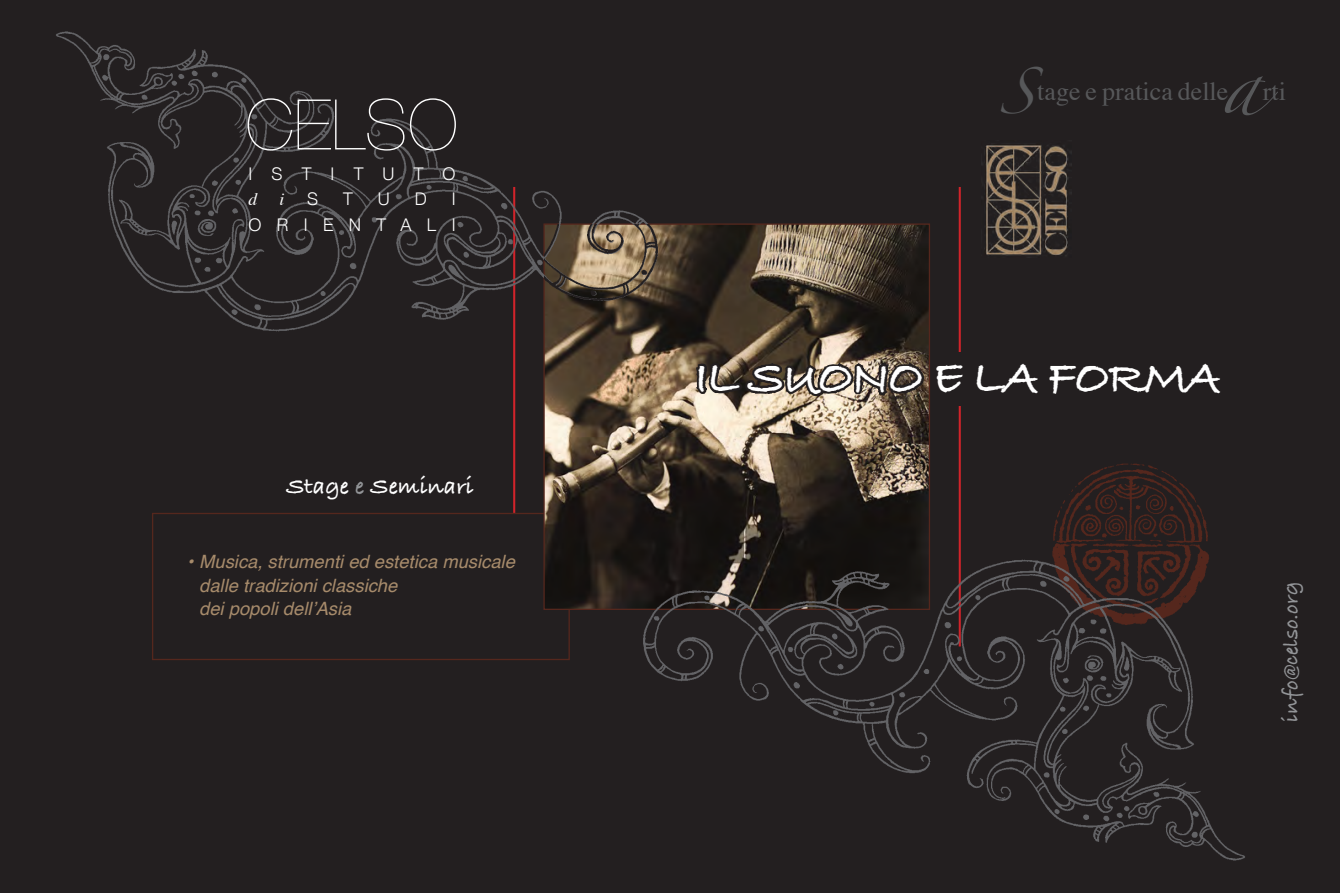
<style>
.page{position:relative;width:1340px;height:893px;background:#fff}
.page>*{position:absolute;margin:0;border:0;box-sizing:border-box;transform-origin:0 0}
.t1{font:200 69.83px "Helvetica Neue";color:#fff}
.t2{font:57.75px "Zapfino";color:#57585a}
.t3{font:700 48.65px "Bradley Hand ITCTT";letter-spacing:-.025em;color:#fff}
.t4{font:42px "Zapfino";color:#57585a}
.t5{font:26.07px "Times";color:#57585a}
.t6{font:700 24.32px "Bradley Hand ITCTT";color:#fff}
.t7{font:700 22.57px "Bradley Hand ITCTT";color:#939598}
.t8{font:italic 18.38px "Helvetica";color:#a78b6b}
.t9{font:300 17.5px "Helvetica Neue";letter-spacing:.88em;color:#fff}
.t10{font:300 17.5px "Helvetica Neue";letter-spacing:1.1em;color:#fff}
.t11{font:italic 17.5px "Times";color:#fff}
.s1{color:#939598}
.s2{color:#231f20}
</style>
<div class="page">
<div style="left:0;top:0;width:1339px;height:893px;background:#231f20"></div>
<hr style="left:513px;top:187px;width:2px;height:459px;background:#d1232a">
<div style="left:153px;top:513px;width:416px;height:146px;background:#231f20"></div>
<div style="left:152px;top:513px;width:418px;height:147px;border:1px solid #55271d"></div>
<img style="left:545px;top:225px;width:383px;height:383px">
<hr style="left:958px;top:187px;width:2px;height:459px;background:#d1232a">
<img style="left:56px;top:31px;width:604px;height:309px">
<img style="left:986px;top:145px;width:85px;height:111px">
<img style="left:1053px;top:463px;width:155px;height:87px">
<img style="left:640px;top:550px;width:605px;height:311px">
<div style="left:949px;top:352px;width:15px;height:54px;background:#231f20"></div>
<img style="left:544px;top:224px;width:116px;height:116px">
<p class="t1" style="left:246px;top:70px;width:214px">CELSO</p>
<p class="t10" style="left:248px;top:160px;width:209px">ISTITUTO</p>
<p class="t11" style="left:248px;top:189px;width:10px">d</p>
<p class="t11" style="left:280px;top:189px;width:6px">i</p>
<p class="t9" style="left:307px;top:185px;width:13px">S</p>
<p class="t9" style="left:343px;top:185px;width:11px">T</p>
<p class="t9" style="left:378px;top:185px;width:13px">U</p>
<p class="t9" style="left:415px;top:185px;width:13px">D</p>
<p class="t9" style="left:452px;top:185px;width:5px">I</p>
<p class="t9" style="left:248px;top:211px;width:209px">ORIENTALI</p>
<p class="t6" style="left:286px;top:468px;width:189px">Stage <span class="s1">e</span> Seminari</p>
<p class="t8" style="left:188px;top:547px;width:329px">• Musica, strumenti ed estetica musicale</p>
<p class="t8" style="left:188px;top:571px;width:211px"><span class="s2">•</span> dalle tradizioni classiche</p>
<p class="t8" style="left:188px;top:594px;width:165px"><span class="s2">•</span> dei popoli dell’Asia</p>
<p class="t4" style="left:998px;top:74px;width:36px">S</p>
<p class="t2" style="left:1221px;top:58px;width:43px">a</p>
<p class="t5" style="left:1037px;top:75px;width:192px">tage e pratica delle</p>
<p class="t5" style="left:1262px;top:75px;width:25px">rti</p>
<p class="t3" style="left:695px;top:340px;width:527px"><span class="s2">IL SUONO</span> E LA FORMA</p>
<p class="t7" style="left:1273px;top:722px;width:142px;rotate:-90deg">info@celso.org</p>
</div>
